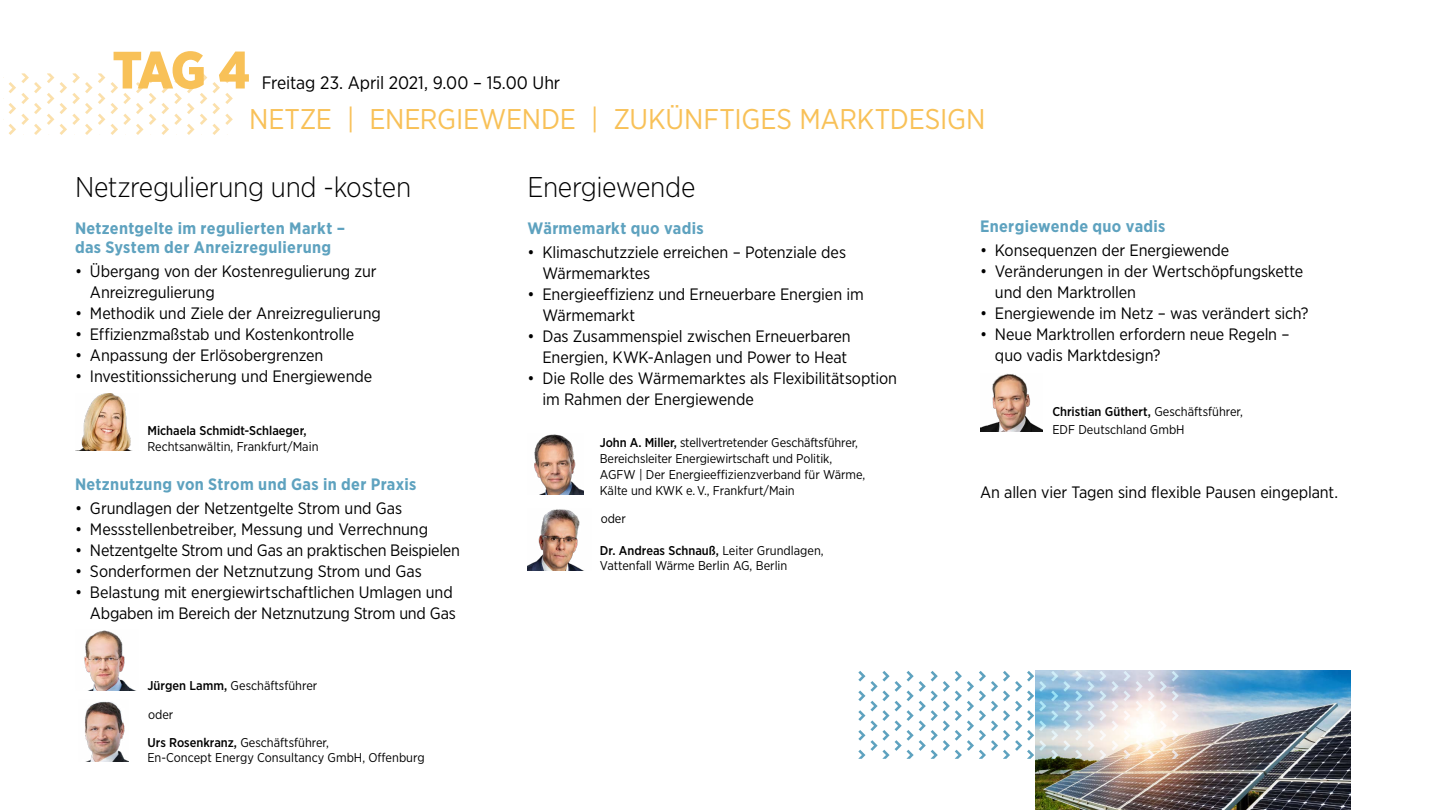
<style>
.page{position:relative;width:1440px;height:810px;background:#fff}
.page>*{position:absolute;margin:0;border:0;box-sizing:border-box;transform-origin:0 0}
.t1{font:900 52.5px "Gotham Narrow";color:#f8c158}
.t2{font:28.5px "Gotham Narrow";letter-spacing:-.005em;color:#f8c158}
.t3{font:300 28.5px "Gotham Narrow";letter-spacing:-.015em;color:#000}
.t4{font:18px "Gotham Narrow";letter-spacing:-.005em;color:#000}
.t5{font:16.5px/21px "Gotham Narrow";letter-spacing:-.005em;color:#000}
.t6{font:700 16.5px/19.5px "Gotham Narrow";letter-spacing:.02em;color:#5ea2bf}
.t7{font:12.75px/15.8px "Gotham Narrow";color:#000}
.t8{font:500 12.75px "Gotham Narrow";color:#000}
.s1{font-weight:500}
</style>
<div class="page">
<img style="left:75px;top:394px;width:57px;height:57px">
<img style="left:84px;top:630px;width:50px;height:60px">
<img style="left:85px;top:701px;width:43px;height:61px">
<img style="left:534px;top:434px;width:49px;height:60px">
<img style="left:527px;top:509px;width:57px;height:62px">
<img style="left:980px;top:374px;width:63px;height:57px">
<svg style="left:9px;top:73px;width:45px;height:62px"></svg>
<svg style="left:60px;top:73px;width:45px;height:62px"></svg>
<svg style="left:111px;top:73px;width:45px;height:62px"></svg>
<svg style="left:162px;top:73px;width:71px;height:62px"></svg>
<img style="left:1036px;top:670px;width:315px;height:140px">
<svg style="left:858px;top:671px;width:321px;height:88px"></svg>
<h1 class="t1" style="left:112px;top:35px;width:139px">TAG 4</h1>
<p class="t4" style="left:262px;top:71px;width:300px">Freitag 23. April 2021, 9.00 – 15.00 Uhr</p>
<h2 class="t2" style="left:249px;top:102px;width:738px">NETZE | ENERGIEWENDE | ZUKÜNFTIGES MARKTDESIGN</h2>
<h2 class="t3" style="left:75px;top:169px;width:338px">Netzregulierung und -kosten</h2>
<p class="t6" style="left:75px;top:218px;width:272px">Netzentgelte im regulierten Markt – das System der Anreizregulierung</p>
<p class="t5" style="left:90px;top:260px;width:288px;text-indent:-15px">• Übergang von der Kostenregulierung zur<br>Anreizregulierung</p>
<p class="t5" style="left:75px;top:302px;width:307px">• Methodik und Ziele der Anreizregulierung</p>
<p class="t5" style="left:75px;top:323px;width:281px">• Effizienzmaßstab und Kostenkontrolle</p>
<p class="t5" style="left:75px;top:344px;width:250px">• Anpassung der Erlösobergrenzen</p>
<p class="t5" style="left:75px;top:365px;width:299px">• Investitionssicherung und Energiewende</p>
<p class="t8" style="left:147px;top:423px;width:161px">Michaela Schmidt-Schlaeger,</p>
<p class="t7" style="left:147px;top:438px;width:173px">Rechtsanwältin, Frankfurt/Main</p>
<p class="t6" style="left:75px;top:474px;width:343px">Netznutzung von Strom und Gas in der Praxis</p>
<p class="t5" style="left:75px;top:497px;width:329px">• Grundlagen der Netzentgelte Strom und Gas</p>
<p class="t5" style="left:75px;top:518px;width:355px">• Messstellenbetreiber, Messung und Verrechnung</p>
<p class="t5" style="left:75px;top:539px;width:386px">• Netzentgelte Strom und Gas an praktischen Beispielen</p>
<p class="t5" style="left:75px;top:560px;width:348px">• Sonderformen der Netznutzung Strom und Gas</p>
<p class="t5" style="left:75px;top:581px;width:382px;text-align:right">• Belastung mit energiewirtschaftlichen Umlagen und<br>Abgaben im Bereich der Netznutzung Strom und Gas</p>
<p class="t7" style="left:147px;top:678px;width:171px"><span class="s1">Jürgen Lamm,</span> Geschäftsführer</p>
<p class="t7" style="left:147px;top:700px;width:183px;line-height:27.8px">oder<br><span class="s1">Urs Rosenkranz,</span> Geschäftsführer,</p>
<p class="t7" style="left:147px;top:750px;width:279px">En-Concept Energy Consultancy GmbH, Offenburg</p>
<h2 class="t3" style="left:527px;top:169px;width:169px">Energiewende</h2>
<p class="t6" style="left:527px;top:218px;width:178px">Wärmemarkt quo vadis</p>
<p class="t5" style="left:542px;top:241px;width:305px;text-indent:-15px">• Klimaschutzziele erreichen – Potenziale des<br>Wärmemarktes</p>
<p class="t5" style="left:542px;top:283px;width:323px;text-indent:-15px">• Energieeffizienz und Erneuerbare Energien im<br>Wärmemarkt</p>
<p class="t5" style="left:527px;top:325px;width:325px;text-align:right">• Das Zusammenspiel zwischen Erneuerbaren<br>Energien, KWK-Anlagen und Power to Heat</p>
<p class="t5" style="left:542px;top:367px;width:356px;text-indent:-15px">• Die Rolle des Wärmemarktes als Flexibilitätsoption im Rahmen der Energiewende</p>
<p class="t7" style="left:600px;top:435px;width:267px"><span class="s1">John A. Miller,</span> stellvertretender Geschäftsführer, Bereichsleiter Energiewirtschaft und Politik, AGFW | Der Energieeffizienzverband für Wärme, Kälte und KWK e. V., Frankfurt/Main</p>
<p class="t7" style="left:601px;top:510px;width:27px">oder</p>
<p class="t7" style="left:600px;top:542px;width:225px"><span class="s1">Dr. Andreas Schnauß,</span> Leiter Grundlagen,<br>Vattenfall Wärme Berlin AG, Berlin</p>
<p class="t6" style="left:980px;top:217px;width:187px">Energiewende quo vadis</p>
<p class="t5" style="left:980px;top:240px;width:251px">• Konsequenzen der Energiewende</p>
<p class="t5" style="left:995px;top:261px;width:310px;text-indent:-15px">• Veränderungen in der Wertschöpfungskette und den Marktrollen</p>
<p class="t5" style="left:980px;top:303px;width:330px">• Energiewende im Netz – was verändert sich?</p>
<p class="t5" style="left:995px;top:324px;width:296px;text-indent:-15px">• Neue Marktrollen erfordern neue Regeln – quo vadis Marktdesign?</p>
<p class="t7" style="left:1052px;top:402px;width:192px;line-height:18px"><span class="s1">Christian Güthert,</span> Geschäftsführer,<br>EDF Deutschland GmbH</p>
<p class="t5" style="left:980px;top:482px;width:360px">An allen vier Tagen sind flexible Pausen eingeplant.</p>
</div>
